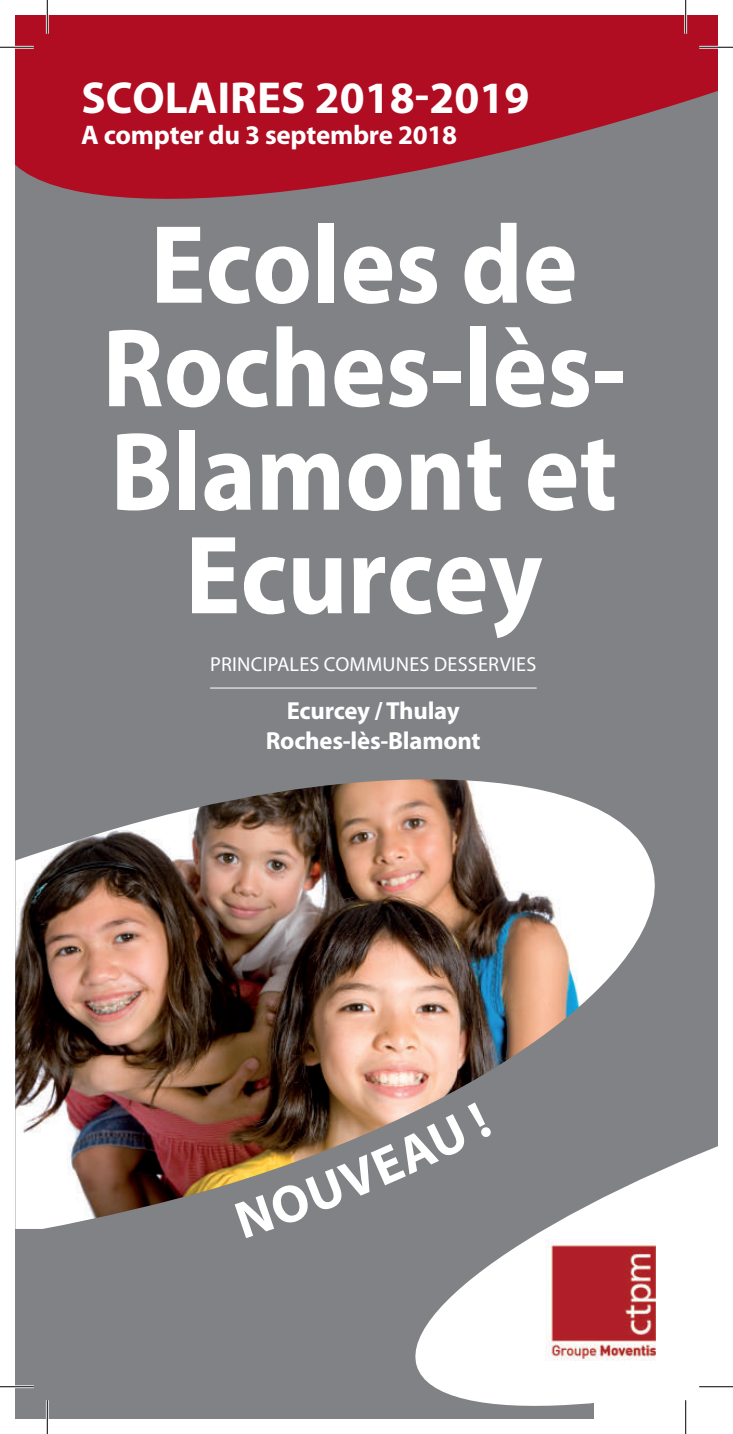
<style>
.page{position:relative;width:733px;height:1434px;background:#fff}
.page>*{position:absolute;margin:0;border:0;box-sizing:border-box;transform-origin:0 0}
.t1{font:700 112.5px/103.5px "Myriad Pro";color:#fff;text-align:center;scale:.92 1}
.t2{font:700 45px "Myriad Pro";color:#fff}
.t3{font:700 27px "Myriad Pro";letter-spacing:-.01em;color:#fff}
.t4{font:700 24.75px/29.7px "Myriad Pro";letter-spacing:-.01em;color:#fff;text-align:center}
.t5{font:20.25px "Myriad Pro";letter-spacing:.01em;color:#fff}
</style>
<div class="page">
<div style="left:15px;top:15px;width:702px;height:1404px;background:#808285"></div>
<svg style="left:15px;top:15px;width:702px;height:184px;fill:#b00c22"></svg>
<img style="left:15px;top:779px;width:640px;height:450px">
<svg style="left:397px;top:1011px;width:320px;height:395px"></svg>
<div style="left:15px;top:15px;width:124px;height:81px;background:#b00c22"></div>
<div style="left:594px;top:1338px;width:123px;height:81px;background:#fff"></div>
<img style="left:545px;top:1240px;width:110px;height:122px">
<hr style="left:0;top:46px;width:34px;height:3px;background:#fff">
<hr style="left:699px;top:46px;width:33px;height:3px;background:#fff">
<hr style="left:0;top:1385px;width:34px;height:3px;background:#fff">
<hr style="left:46px;top:0;width:3px;height:34px;background:#fff">
<hr style="left:46px;top:1400px;width:3px;height:34px;background:#fff">
<hr style="left:684px;top:0;width:2px;height:34px;background:#fff">
<hr style="left:0;top:47px;width:34px;height:1px;background:#000">
<hr style="left:699px;top:47px;width:33px;height:1px;background:#000">
<hr style="left:0;top:1386px;width:34px;height:1px;background:#000">
<hr style="left:699px;top:1386px;width:33px;height:1px;background:#000">
<hr style="left:47px;top:0;width:1px;height:34px;background:#000">
<hr style="left:47px;top:1400px;width:1px;height:34px;background:#000">
<hr style="left:685px;top:0;width:1px;height:34px;background:#000">
<hr style="left:685px;top:1400px;width:1px;height:34px;background:#000">
<hr style="left:210px;top:687px;width:326px;height:1px;background:#fff">
<svg style="left:234px;top:1102px;width:258px;height:136px"></svg>
<p class="t2" style="left:81px;top:68px;width:449px">SCOLAIRES 2018-2019</p>
<p class="t3" style="left:81px;top:117px;width:377px">A compter du 3 septembre 2018</p>
<p class="t1" style="left:102px;top:209px;width:570px">Ecoles de<br>Roches-lès-<br>Blamont et<br>Ecurcey</p>
<p class="t5" style="left:210px;top:652px;width:328px">PRINCIPALES COMMUNES DESSERVIES</p>
<p class="t4" style="left:266px;top:695px;width:216px">Ecurcey / Thulay<br>Roches-lès-Blamont</p>
</div>
